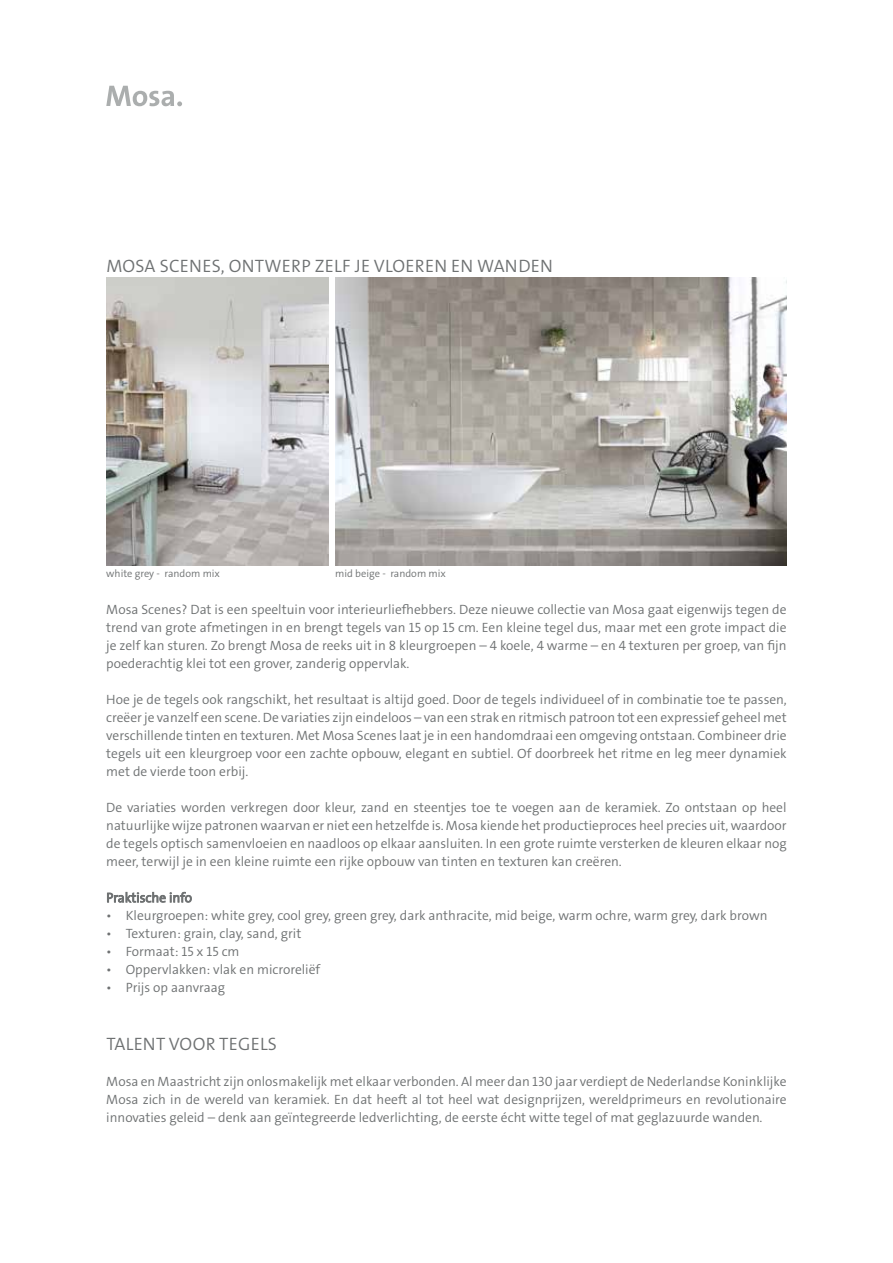
<style>
.page{position:relative;width:893px;height:1263px;background:#fff}
.page>*{position:absolute;margin:0;border:0;box-sizing:border-box;transform-origin:0 0}
.t1{font:18px "Grundfos The Sans OT 4 SL";letter-spacing:.015em;color:#6e7172}
.t2{font:13.5px/18px "Grundfos The Sans OT 4 SL";color:#6e7172;text-align:justify}
.t3{font:10.5px "Grundfos The Sans OT 4 SL";color:#6e7172}
</style>
<div class="page">
<svg style="left:106px;top:86px;width:76px;height:20px"></svg>
<svg style="left:107px;top:891px;width:85px;height:12px"></svg>
<img style="left:106px;top:278px;width:223px;height:287px">
<img style="left:336px;top:278px;width:451px;height:287px">
<h1 class="t1" style="left:106px;top:254px;width:448px">MOSA SCENES, ONTWERP ZELF JE VLOEREN EN WANDEN</h1>
<p class="t3" style="left:106px;top:566px;width:115px">white grey - random mix</p>
<p class="t3" style="left:335px;top:566px;width:112px">mid beige - random mix</p>
<p class="t2" style="left:106px;top:601px;width:682px">Mosa Scenes? Dat is een speeltuin voor interieurliefhebbers. Deze nieuwe collectie van Mosa gaat eigenwijs tegen de trend van grote afmetingen in en brengt tegels van 15 op 15 cm. Een kleine tegel dus, maar met een grote impact die je zelf kan sturen. Zo brengt Mosa de reeks uit in 8 kleurgroepen – 4 koele, 4 warme – en 4 texturen per groep, van fijn poederachtig klei tot een grover, zanderig oppervlak.</p>
<p class="t2" style="left:106px;top:691px;width:682px">Hoe je de tegels ook rangschikt, het resultaat is altijd goed. Door de tegels individueel of in combinatie toe te passen, creëer je vanzelf een scene. De variaties zijn eindeloos – van een strak en ritmisch patroon tot een expressief geheel met verschillende tinten en texturen. Met Mosa Scenes laat je in een handomdraai een omgeving ontstaan. Combineer drie tegels uit een kleurgroep voor een zachte opbouw, elegant en subtiel. Of doorbreek het ritme en leg meer dynamiek met de vierde toon erbij.</p>
<p class="t2" style="left:106px;top:799px;width:682px">De variaties worden verkregen door kleur, zand en steentjes toe te voegen aan de keramiek. Zo ontstaan op heel natuurlijke wijze patronen waarvan er niet een hetzelfde is. Mosa kiende het productieproces heel precies uit, waardoor de tegels optisch samenvloeien en naadloos op elkaar aansluiten. In een grote ruimte versterken de kleuren elkaar nog meer, terwijl je in een kleine ruimte een rijke opbouw van tinten en texturen kan creëren.</p>
<p class="t2" style="left:106px;top:907px;width:663px">• Kleurgroepen: white grey, cool grey, green grey, dark anthracite, mid beige, warm ochre, warm grey, dark brown</p>
<p class="t2" style="left:106px;top:925px;width:197px">• Texturen: grain, clay, sand, grit</p>
<p class="t2" style="left:106px;top:943px;width:135px">• Formaat: 15 x 15 cm</p>
<p class="t2" style="left:106px;top:961px;width:215px">• Oppervlakken: vlak en microreliëf</p>
<p class="t2" style="left:106px;top:979px;width:120px">• Prijs op aanvraag</p>
<h1 class="t1" style="left:106px;top:1032px;width:172px">TALENT VOOR TEGELS</h1>
<p class="t2" style="left:106px;top:1072px;width:682px">Mosa en Maastricht zijn onlosmakelijk met elkaar verbonden. Al meer dan 130 jaar verdiept de Nederlandse Koninklijke Mosa zich in de wereld van keramiek. En dat heeft al tot heel wat designprijzen, wereldprimeurs en revolutionaire innovaties geleid – denk aan geïntegreerde ledverlichting, de eerste écht witte tegel of mat geglazuurde wanden.</p>
</div>
